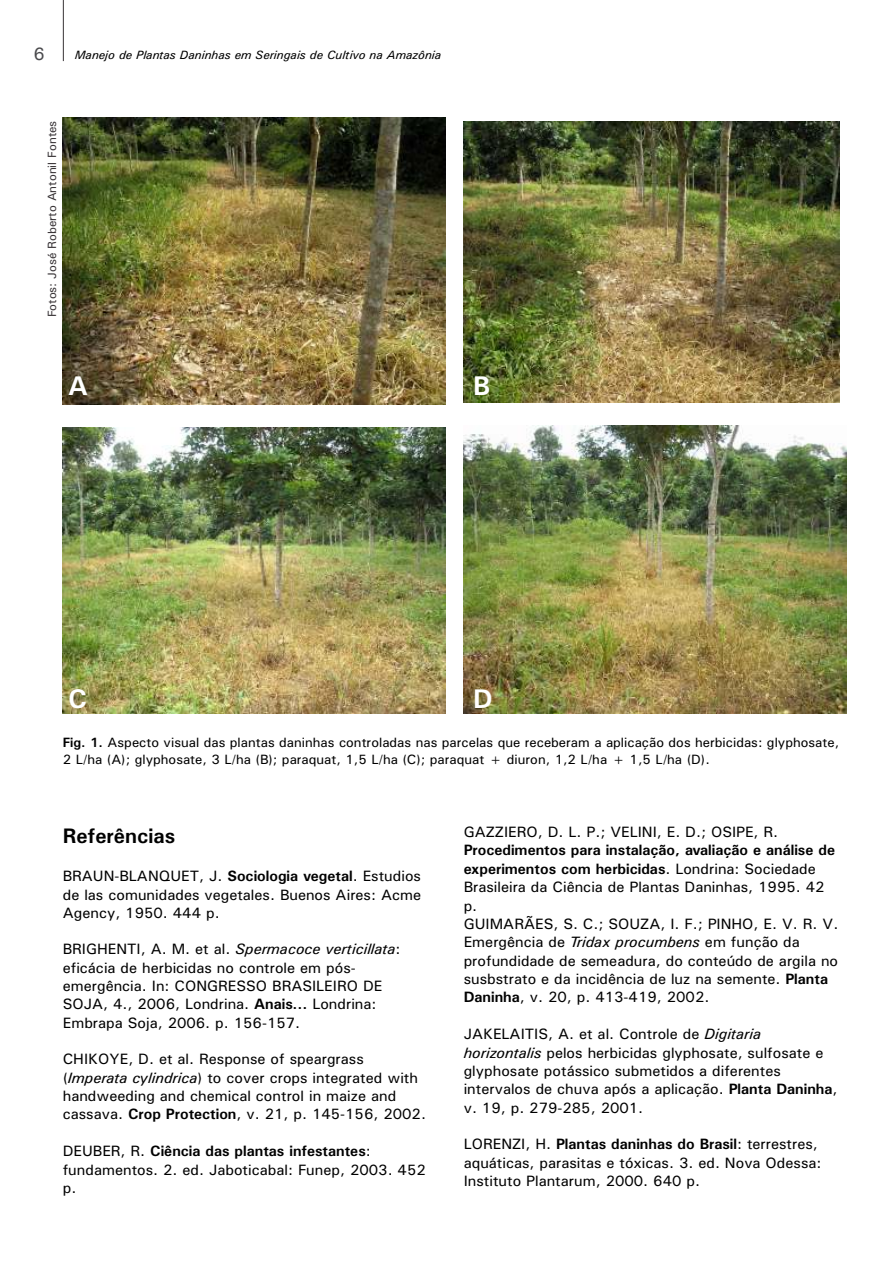
<style>
.page{position:relative;width:893px;height:1263px;background:#fff}
.page>*{position:absolute;margin:0;border:0;box-sizing:border-box;transform-origin:0 0}
.t1{font:700 27px "Univers";color:#fff}
.t2{font:700 21px "Univers";color:#000}
.t3{font:500 18px "Univers";color:#4a4a4d}
.t4{font:500 15px/18.3px "Univers";color:#000}
.t5{font:500 13.5px/16.6px "Univers";color:#000}
.t6{font:italic 12px "Univers";color:#000}
.t7{font:500 12px "Univers";color:#383336}
.s1{font-weight:700}
.s2{font-weight:400;font-style:italic}
</style>
<div class="page">
<img style="left:63px;top:118px;width:382px;height:287px">
<img style="left:464px;top:121px;width:375px;height:282px">
<img style="left:63px;top:427px;width:382px;height:287px">
<img style="left:464px;top:426px;width:383px;height:287px">
<hr style="left:63px;top:0;width:1px;height:61px;background:#383336">
<p class="t3" style="left:34px;top:48px;width:13px">6</p>
<p class="t6" style="left:75px;top:50px;width:368px">Manejo de Plantas Daninhas em Seringais de Cultivo na Amazônia</p>
<p class="t7" style="left:48px;top:317px;width:198px;rotate:-90deg">Fotos: José Roberto Antonil Fontes</p>
<h1 class="t1" style="left:68px;top:376px;width:21px">A</h1>
<h1 class="t1" style="left:68px;top:689px;width:20px">C</h1>
<h1 class="t1" style="left:473px;top:376px;width:18px">B</h1>
<h1 class="t1" style="left:473px;top:689px;width:21px">D</h1>
<p class="t5" style="left:63px;top:735px;width:778px"><span class="s1">Fig. 1.</span> Aspecto visual das plantas daninhas controladas nas parcelas que receberam a aplicação dos herbicidas: glyphosate,<br>2 L/ha (A); glyphosate, 3 L/ha (B); paraquat, 1,5 L/ha (C); paraquat + diuron, 1,2 L/ha + 1,5 L/ha (D).</p>
<h2 class="t2" style="left:63px;top:828px;width:114px">Referências</h2>
<p class="t4" style="left:63px;top:868px;width:360px;text-align:justify">BRAUN-BLANQUET, J. <span class="s1">Sociologia vegetal</span>. Estudios de las comunidades vegetales. Buenos Aires: Acme Agency, 1950. 444 p.</p>
<p class="t4" style="left:63px;top:941px;width:339px">BRIGHENTI, A. M. et al. <span class="s2">Spermacoce verticillata</span>: eficácia de herbicidas no controle em pós&shy;emergência. In: CONGRESSO BRASILEIRO DE SOJA, 4., 2006, Londrina. <span class="s1">Anais...</span> Londrina:<br>Embrapa Soja, 2006. p. 156-157.</p>
<p class="t4" style="left:63px;top:1051px;width:365px">CHIKOYE, D. et al. Response of speargrass (<span class="s2">Imperata cylindrica</span>) to cover crops integrated with handweeding and chemical control in maize and cassava. <span class="s1">Crop Protection</span>, v. 21, p. 145-156, 2002.</p>
<p class="t4" style="left:63px;top:1143px;width:365px">DEUBER, R. <span class="s1">Ciência das plantas infestantes</span>: fundamentos. 2. ed. Jaboticabal: Funep, 2003. 452 p.</p>
<p class="t4" style="left:464px;top:824px;width:316px">GAZZIERO, D. L. P.; VELINI, E. D.; OSIPE, R.</p>
<p class="t4" style="left:464px;top:842px;width:376px"><span class="s1">Procedimentos para instalação, avaliação e análise de experimentos com herbicidas</span>. Londrina: Sociedade Brasileira da Ciência de Plantas Daninhas, 1995. 42 p.<br>GUIMARÃES, S. C.; SOUZA, I. F.; PINHO, E. V. R. V.<br>Emergência de <span class="s2">Tridax procumbens</span> em função da profundidade de semeadura, do conteúdo de argila no susbstrato e da incidência de luz na semente. <span class="s1">Planta Daninha</span>, v. 20, p. 413-419, 2002.</p>
<p class="t4" style="left:464px;top:1026px;width:375px">JAKELAITIS, A. et al. Controle de <span class="s2">Digitaria horizontalis</span> pelos herbicidas glyphosate, sulfosate e glyphosate potássico submetidos a diferentes intervalos de chuva após a aplicação. <span class="s1">Planta Daninha</span>, v. 19, p. 279-285, 2001.</p>
<p class="t4" style="left:464px;top:1136px;width:359px">LORENZI, H. <span class="s1">Plantas daninhas do Brasil</span>: terrestres, aquáticas, parasitas e tóxicas. 3. ed. Nova Odessa:<br>Instituto Plantarum, 2000. 640 p.</p>
</div>
